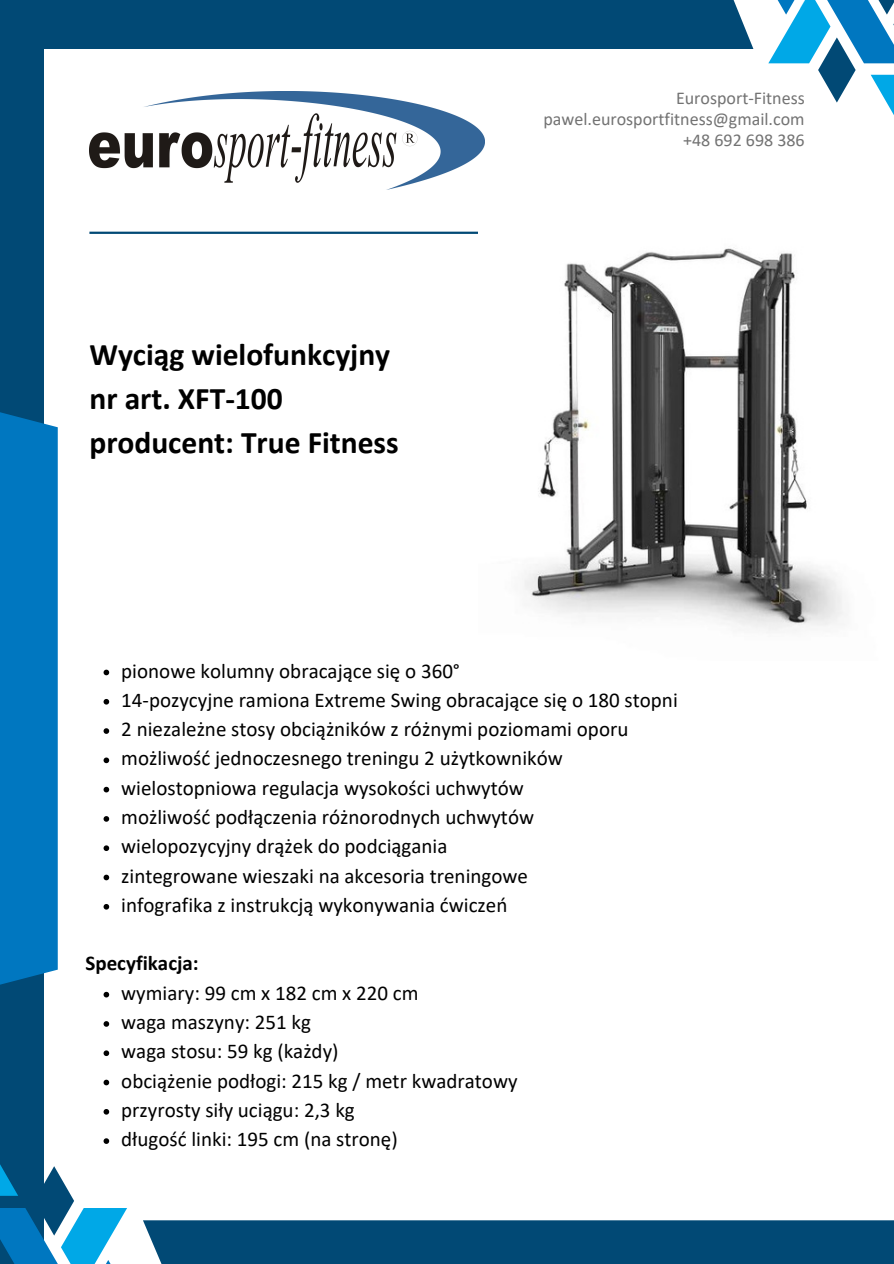
<style>
.page{position:relative;width:894px;height:1264px;background:#fff}
.page>*{position:absolute;margin:0;border:0;box-sizing:border-box;transform-origin:0 0}
.t1{font:700 31.5px "Calibri";color:#000}
.t2{font:21px "Calibri";color:#000}
.t3{font:700 21px "Calibri";color:#000}
.t4{font:18px "Calibri";color:#737373}
</style>
<div class="page">
<svg style="left:768px;top:0;width:126px;height:115px"></svg>
<div style="left:0;top:40px;width:44px;height:1223px;background:#014975"></div>
<hr style="left:89px;top:232px;width:715px;height:2px;background:#014975">
<div style="left:0;top:0;width:753px;height:49px;background:#014975"></div>
<div style="left:143px;top:1220px;width:750px;height:43px;background:#014975"></div>
<div style="left:0;top:404px;width:58px;height:588px;background:#0077c0"></div>
<img style="left:89px;top:91px;width:396px;height:98px">
<img style="left:478px;top:232px;width:366px;height:399px">
<svg style="left:103px;top:669px;width:6px;height:6px"></svg>
<svg style="left:103px;top:699px;width:6px;height:5px"></svg>
<svg style="left:103px;top:728px;width:6px;height:6px"></svg>
<svg style="left:103px;top:757px;width:6px;height:6px"></svg>
<svg style="left:103px;top:786px;width:6px;height:6px"></svg>
<svg style="left:103px;top:816px;width:6px;height:5px"></svg>
<svg style="left:103px;top:845px;width:6px;height:6px"></svg>
<svg style="left:103px;top:874px;width:6px;height:6px"></svg>
<svg style="left:103px;top:904px;width:6px;height:5px"></svg>
<svg style="left:103px;top:991px;width:6px;height:6px"></svg>
<svg style="left:103px;top:1021px;width:6px;height:5px"></svg>
<svg style="left:103px;top:1050px;width:6px;height:6px"></svg>
<svg style="left:103px;top:1079px;width:6px;height:6px"></svg>
<svg style="left:103px;top:1109px;width:6px;height:5px"></svg>
<svg style="left:0;top:1138px;width:127px;height:125px"></svg>
<p class="t1" style="left:89px;top:342px;width:302px">Wyciąg wielofunkcyjny</p>
<p class="t1" style="left:89px;top:386px;width:195px">nr art. XFT-100</p>
<p class="t1" style="left:89px;top:430px;width:311px">producent: True Fitness</p>
<p class="t4" style="left:675px;top:91px;width:130px">Eurosport-Fitness</p>
<p class="t4" style="left:543px;top:111px;width:263px">pawel.eurosportfitness@gmail.com</p>
<p class="t4" style="left:683px;top:132px;width:123px">+48 692 698 386</p>
<p class="t2" style="left:121px;top:661px;width:340px">pionowe kolumny obracające się o 360°</p>
<p class="t2" style="left:121px;top:691px;width:558px">14-pozycyjne ramiona Extreme Swing obracające się o 180 stopni</p>
<p class="t2" style="left:121px;top:720px;width:508px">2 niezależne stosy obciążników z różnymi poziomami oporu</p>
<p class="t2" style="left:121px;top:749px;width:443px">możliwość jednoczesnego treningu 2 użytkowników</p>
<p class="t2" style="left:121px;top:779px;width:404px">wielostopniowa regulacja wysokości uchwytów</p>
<p class="t2" style="left:121px;top:808px;width:414px">możliwość podłączenia różnorodnych uchwytów</p>
<p class="t2" style="left:121px;top:837px;width:327px">wielopozycyjny drążek do podciągania</p>
<p class="t2" style="left:121px;top:866px;width:408px">zintegrowane wieszaki na akcesoria treningowe</p>
<p class="t2" style="left:121px;top:896px;width:387px">infografika z instrukcją wykonywania ćwiczeń</p>
<p class="t3" style="left:85px;top:954px;width:115px">Specyfikacja:</p>
<p class="t2" style="left:121px;top:983px;width:298px">wymiary: 99 cm x 182 cm x 220 cm</p>
<p class="t2" style="left:121px;top:1013px;width:191px">waga maszyny: 251 kg</p>
<p class="t2" style="left:121px;top:1042px;width:219px">waga stosu: 59 kg (każdy)</p>
<p class="t2" style="left:121px;top:1071px;width:397px">obciążenie podłogi: 215 kg / metr kwadratowy</p>
<p class="t2" style="left:121px;top:1101px;width:235px">przyrosty siły uciągu: 2,3 kg</p>
<p class="t2" style="left:121px;top:1130px;width:278px">długość linki: 195 cm (na stronę)</p>
</div>
